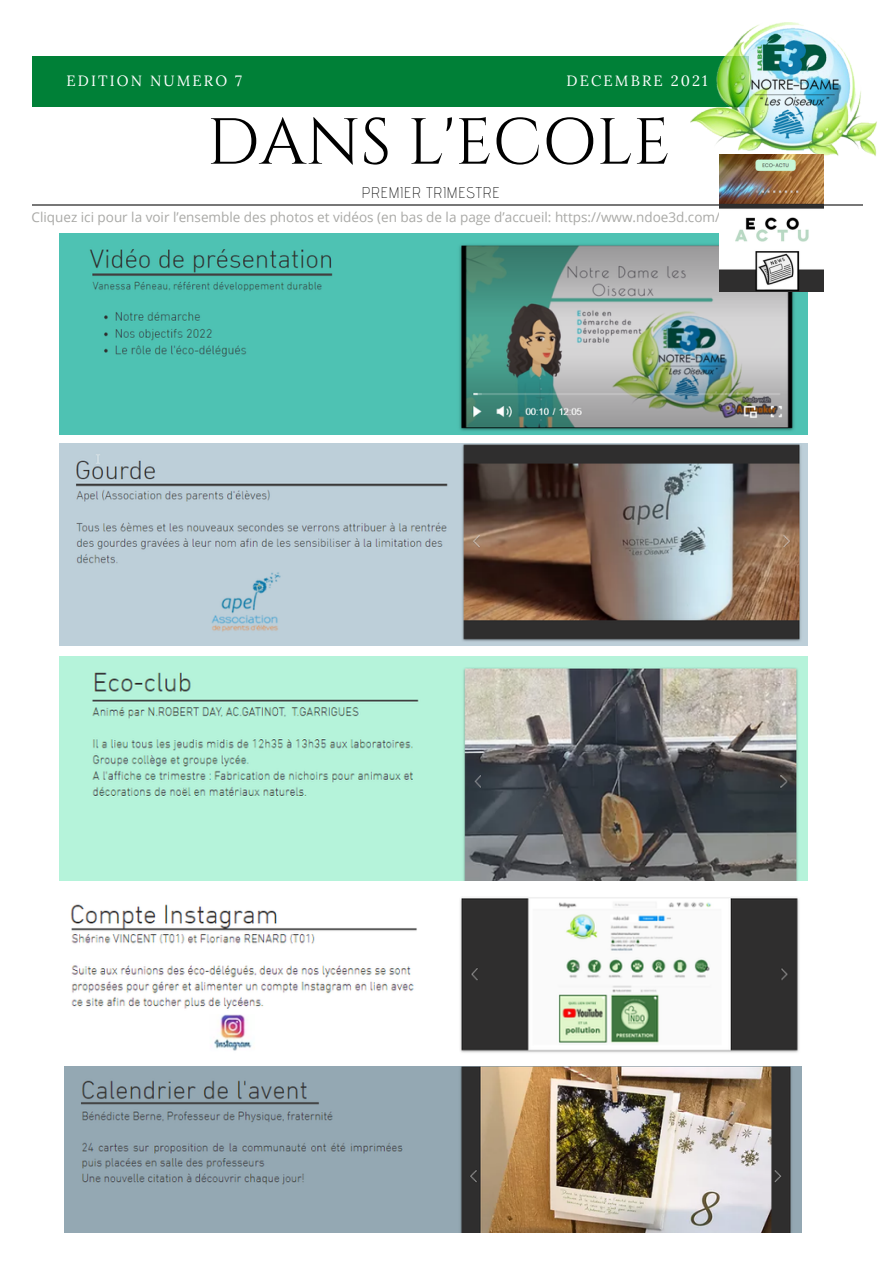
<style>
.page{position:relative;width:893px;height:1264px;background:#fff}
.page>*{position:absolute;margin:0;border:0;box-sizing:border-box;transform-origin:0 0}
.t1{font:64.95px "Cinzel";color:#000}
.t2{font:200 15.45px "Advent Pro";letter-spacing:.05em;color:#000}
.t3{font:14.85px "Lora";letter-spacing:.14em;color:#fff}
.t4{font:13.5px "Open Sans";color:#a9a9a6}
</style>
<div class="page">
<div style="left:32px;top:56px;width:716px;height:50px;background:#008037"></div>
<img style="left:690px;top:22px;width:187px;height:143px">
<hr style="left:32px;top:204px;width:830px;height:1px;background:#777">
<img style="left:60px;top:234px;width:747px;height:200px">
<img style="left:719px;top:154px;width:104px;height:138px">
<img style="left:60px;top:444px;width:747px;height:201px">
<img style="left:60px;top:656px;width:747px;height:224px">
<img style="left:70px;top:897px;width:729px;height:156px">
<img style="left:64px;top:1066px;width:737px;height:166px">
<p class="t3" style="left:66px;top:71px;width:177px">EDITION NUMERO 7</p>
<p class="t3" style="left:566px;top:71px;width:143px">DECEMBRE 2021</p>
<h2 class="t1" style="left:207px;top:101px;width:465px">DANS L'ECOLE</h2>
<p class="t2" style="left:362px;top:183px;width:139px">PREMIER TRIMESTRE</p>
<h1 class="t4" style="left:32px;top:207px;width:694px">Cliquez ici pour la voir l’ensemble des photos et vidéos (en bas de la page d’accueil: https://www.ndoe3d.com/)</h1>
</div>
